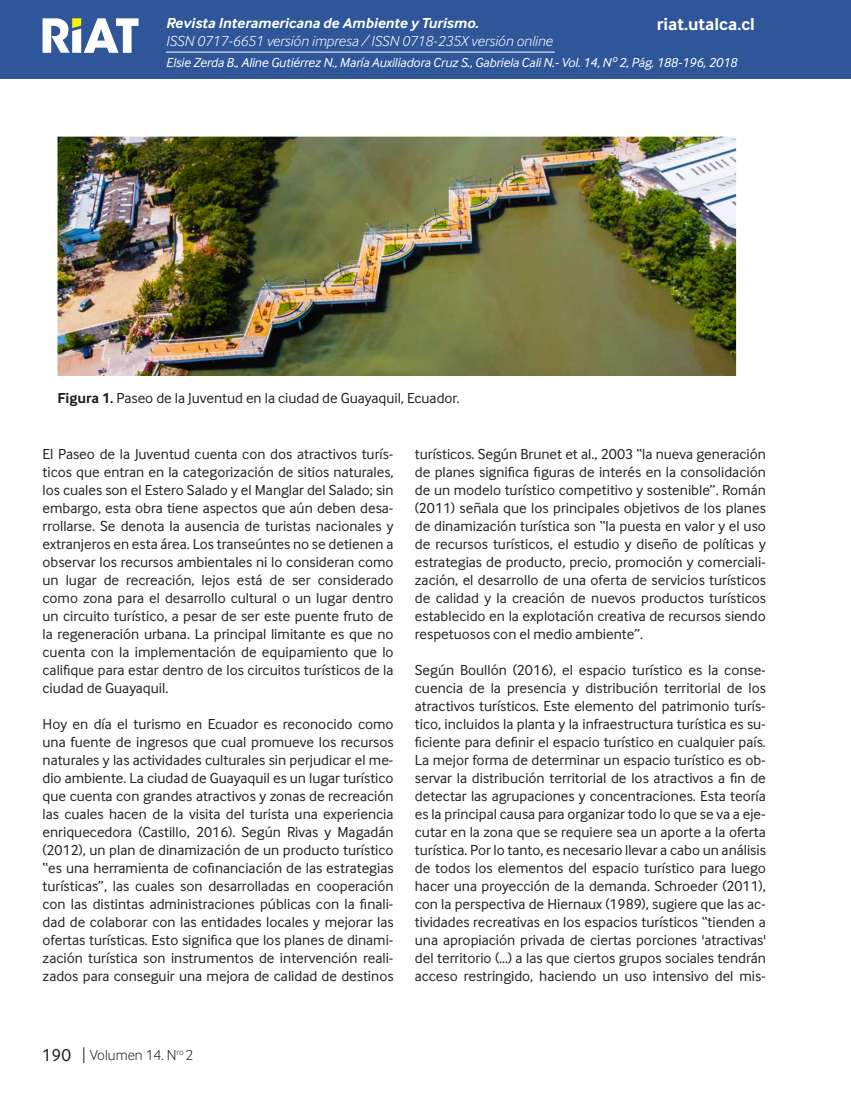
<style>
.page{position:relative;width:851px;height:1106px;background:#fff}
.page>*{position:absolute;margin:0;border:0;box-sizing:border-box;transform-origin:0 0}
.t1{font:700 18px "Inter Face";color:#fff}
.Cuerpo_de_Texto{font:15px/18px "Inter Face";color:#231f20;text-align:justify}
.t2{font:italic 300 15px "Inter Face";color:#fff}
.t3{font:italic 700 15px "Inter Face";color:#fff}
.t4{font:300 15px "Inter Face";color:#231f20}
.Cuño_de_pagina{font:italic 13.5px "Inter Face";letter-spacing:-.01em;color:#fff}
.s1{font-weight:700}
.s2{font-weight:400;font-size:18px}
</style>
<div class="page">
<div style="left:0;top:0;width:850px;height:79px;background:#2f5699"></div>
<hr style="left:850px;top:0;width:1px;height:79px;background:#2f5699">
<hr style="left:166px;top:52px;width:388px;height:1px;background:#fff">
<svg style="left:43px;top:18px;width:95px;height:35px"></svg>
<svg style="left:83px;top:1047px;width:1px;height:16px"></svg>
<img style="left:57px;top:136px;width:680px;height:239px">
<p class="t3" style="left:166px;top:15px;width:314px">Revista Interamericana de Ambiente y Turismo.</p>
<p class="t2" style="left:166px;top:33px;width:388px">ISSN 0717-6651 versión impresa / ISSN 0718-235X versión online</p>
<p class="t1" style="left:656px;top:14px;width:99px">riat.utalca.cl</p>
<p class="Cuño_de_pagina" style="left:166px;top:55px;width:572px">Elsie Zerda B., Aline Gutiérrez N., María Auxiliadora Cruz S., Gabriela Cali N.- Vol. 14, Nº 2, Pág. 188-196, 2018</p>
<p class="Cuerpo_de_Texto" style="left:57px;top:389px;width:404px"><span class="s1">Figura 1.</span> Paseo de la Juventud en la ciudad de Guayaquil, Ecuador.</p>
<p class="Cuerpo_de_Texto" style="left:43px;top:444px;width:352px">El Paseo de la Juventud cuenta con dos atractivos turís&shy;ticos que entran en la categorización de sitios naturales, los cuales son el Estero Salado y el Manglar del Salado; sin embargo, esta obra tiene aspectos que aún deben desa&shy;rrollarse. Se denota la ausencia de turistas nacionales y extranjeros en esta área. Los transeúntes no se detienen a observar los recursos ambientales ni lo consideran como un lugar de recreación, lejos está de ser considerado como zona para el desarrollo cultural o un lugar dentro un circuito turístico, a pesar de ser este puente fruto de la regeneración urbana. La principal limitante es que no cuenta con la implementación de equipamiento que lo califique para estar dentro de los circuitos turísticos de la ciudad de Guayaquil.</p>
<p class="Cuerpo_de_Texto" style="left:43px;top:714px;width:352px">Hoy en día el turismo en Ecuador es reconocido como una fuente de ingresos que cual promueve los recursos naturales y las actividades culturales sin perjudicar el me&shy;dio ambiente. La ciudad de Guayaquil es un lugar turístico que cuenta con grandes atractivos y zonas de recreación las cuales hacen de la visita del turista una experiencia enriquecedora (Castillo, 2016). Según Rivas y Magadán (2012), un plan de dinamización de un producto turístico “es una herramienta de cofinanciación de las estrategias turísticas”, las cuales son desarrolladas en cooperación con las distintas administraciones públicas con la finali&shy;dad de colaborar con las entidades locales y mejorar las ofertas turísticas. Esto significa que los planes de dinami&shy;zación turística son instrumentos de intervención reali&shy;zados para conseguir una mejora de calidad de destinos</p>
<p class="Cuerpo_de_Texto" style="left:415px;top:444px;width:352px">turísticos. Según Brunet et al., 2003 “la nueva generación de planes significa figuras de interés en la consolidación de un modelo turístico competitivo y sostenible”. Román (2011) señala que los principales objetivos de los planes de dinamización turística son “la puesta en valor y el uso de recursos turísticos, el estudio y diseño de políticas y estrategias de producto, precio, promoción y comerciali&shy;zación, el desarrollo de una oferta de servicios turísticos de calidad y la creación de nuevos productos turísticos establecido en la explotación creativa de recursos siendo respetuosos con el medio ambiente”.</p>
<p class="Cuerpo_de_Texto" style="left:415px;top:660px;width:352px">Según Boullón (2016), el espacio turístico es la conse&shy;cuencia de la presencia y distribución territorial de los atractivos turísticos. Este elemento del patrimonio turís&shy;tico, incluidos la planta y la infraestructura turística es su&shy;ficiente para definir el espacio turístico en cualquier país.<br>La mejor forma de determinar un espacio turístico es ob&shy;servar la distribución territorial de los atractivos a fin de detectar las agrupaciones y concentraciones. Esta teoría es la principal causa para organizar todo lo que se va a eje&shy;cutar en la zona que se requiere sea un aporte a la oferta turística. Por lo tanto, es necesario llevar a cabo un análisis de todos los elementos del espacio turístico para luego hacer una proyección de la demanda. Schroeder (2011), con la perspectiva de Hiernaux (1989), sugiere que las ac&shy;tividades recreativas en los espacios turísticos “tienden a una apropiación privada de ciertas porciones 'atractivas' del territorio (...) a las que ciertos grupos sociales tendrán acceso restringido, haciendo un uso intensivo del mis-</p>
<p class="t4" style="left:42px;top:1046px;width:153px"><span class="s2">190</span> Volumen 14. N<sup>ro</sup> 2</p>
</div>
